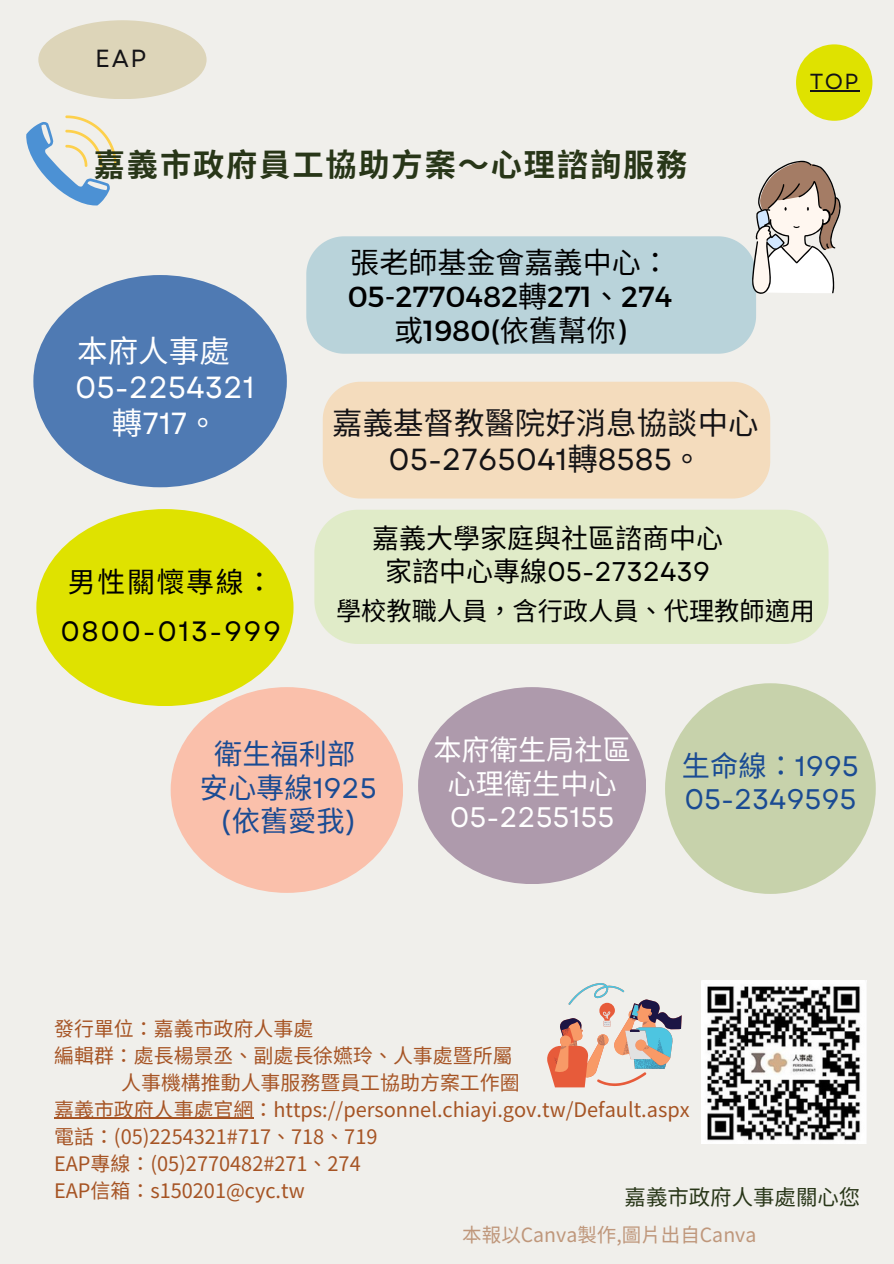
<style>
.page{position:relative;width:894px;height:1264px;background:#fff}
.page>*{position:absolute;margin:0;border:0;box-sizing:border-box;transform-origin:0 0}
.t1{font:700 31.2px "Noto Sans CJ Ksc";letter-spacing:.06em;color:#283618}
.t2{font:30.45px/36px "Noto Sans CJ Ksc";color:#141316}
.t3{font:30.45px "Garet";color:#fff}
.t4{font:30.45px "Noto Sans CJ Ksc";color:#fff}
.t5{font:28.95px "Montserrat";color:#000}
.t6{font:28.95px "Noto Sans CJ Ksc";color:#000}
.t7{font:28.2px/33.8px "Noto Sans CJ Ksc";color:#fff;text-align:center}
.t8{font:28.2px/33.8px "Noto Sans CJ Ksc";color:#1a4b93;text-align:center}
.t9{font:28.2px/32.8px "Garet";color:#1a4b93}
.t10{font:27.9px/49.5px "Garet";letter-spacing:.06em;color:#000}
.t11{font:27px/32.4px "Noto Sans CJ Ksc";color:#000;text-align:center}
.t12{font:25.2px "Noto Sans CJ Ksc";color:#000}
.t13{font:24.75px "Garet";color:#141316}
.t14{font:21.75px "Garet";color:#141316}
.t15{font:21.45px "Noto Sans TC";color:#283618}
.t16{font:19.95px "Noto Sans TC";color:#a65424}
.t17{font:19.5px "Noto Sans TC";color:#bf977b}
.s1{font-family:"Noto Sans CJ Ksc"}
.s2{font-family:"Garet"}
</style>
<div class="page">
<div style="left:0;top:0;width:893px;height:1263px;background:#f0efeb"></div>
<div style="left:795px;top:44px;width:77px;height:77px;background:#dfe200;border-radius:50%"></div>
<div style="left:665px;top:683px;width:210px;height:210px;background:#c7d2ab;border-radius:50%"></div>
<div style="left:33px;top:275px;width:254px;height:212px;background:#4f7ab3;border-radius:50%"></div>
<div style="left:36px;top:509px;width:257px;height:197px;background:#dfe200;border-radius:50%"></div>
<div style="left:171px;top:687px;width:232px;height:205px;background:#fac0ab;border-radius:50%"></div>
<div style="left:418px;top:687px;width:227px;height:197px;background:#ae9aac;border-radius:50%"></div>
<div style="left:306px;top:236px;width:449px;height:118px;background:#b9d3da"></div>
<div style="left:323px;top:382px;width:447px;height:116px;background:#f4dcbd"></div>
<div style="left:314px;top:510px;width:514px;height:134px;background:#e0ebc8"></div>
<svg style="left:751px;top:161px;width:89px;height:133px"></svg>
<svg style="left:547px;top:983px;width:134px;height:104px"></svg>
<svg style="left:26px;top:115px;width:91px;height:90px"></svg>
<img style="left:701px;top:980px;width:165px;height:163px">
<hr style="left:809px;top:90px;width:50px;height:2px;background:#141316">
<hr style="left:54px;top:1117px;width:199px;height:1px;background:#a65424">
<div style="left:38px;top:20px;width:168px;height:79px;background:#ddd5b9;border-radius:50%"></div>
<h2 class="t13" style="left:95px;top:41px;width:52px">EAP</h2>
<h5 class="t1" style="left:94px;top:140px;width:593px">嘉義市政府員工協助方案～心理諮詢服務</h5>
<p class="t4" style="left:77px;top:327px;width:152px">本府人事處</p>
<p class="t3" style="left:75px;top:365px;width:181px">05-2254321</p>
<p class="t3" style="left:112px;top:401px;width:86px"><span class="s1">轉</span>717<span class="s1">。</span></p>
<h2 class="t6" style="left:350px;top:239px;width:296px">張老師基金會嘉義中心：</h2>
<h2 class="t5" style="left:348px;top:278px;width:326px">05-2770482<span class="s1">轉</span>271<span class="s1">、</span> 274</h2>
<h2 class="t5" style="left:394px;top:311px;width:233px"><span class="s1">或</span>1980(<span class="s1">依舊幫你</span>)</h2>
<h2 class="t2" style="left:388px;top:403px;width:369px;text-indent:-56px">嘉義基督教醫院好消息協談中心<br><span class="s2">05-2765041</span>轉<span class="s2">8585</span>。</h2>
<p class="t14" style="left:809px;top:66px;width:50px">TOP</p>
<h3 class="t10" style="left:60px;top:557px;width:222px"><span class="s1">男性關懷專線：<br></span>0800-013-999</h3>
<h2 class="t11" style="left:372px;top:521px;width:350px">嘉義大學家庭與社區諮商中心家諮中心專線<span class="s2">05-2732439</span></h2>
<h3 class="t12" style="left:336px;top:591px;width:476px">學校教職人員， 含行政人員、 代理教師適用</h3>
<p class="t8" style="left:200px;top:735px;width:178px">衛生福利部<br>安心專線<span class="s2">1925 (</span>依舊愛我<span class="s2">)</span></p>
<p class="t7" style="left:433px;top:731px;width:196px">本府衛生局社區心理衛生中心<br><span class="s2">05-2255155</span></p>
<h3 class="t9" style="left:681px;top:750px;width:178px"><span class="s1">生命線：</span> 1995<br>05-2349595</h3>
<p class="t16" style="left:54px;top:1012px;width:260px">發行單位：嘉義市政府人事處</p>
<p class="t16" style="left:54px;top:1039px;width:460px">編輯群：處長楊景丞、副處長徐嬿玲、人事處暨所屬</p>
<p class="t16" style="left:121px;top:1066px;width:400px">人事機構推動人事服務暨員工協助方案工作圈</p>
<p class="t16" style="left:54px;top:1093px;width:636px">嘉義市政府人事處官網：https://personnel.chiayi.gov.tw/Default.aspx</p>
<p class="t16" style="left:54px;top:1120px;width:325px">電話：(05)2254321#717、718、719</p>
<p class="t16" style="left:54px;top:1147px;width:308px">EAP專線：(05)2770482#271、274</p>
<p class="t16" style="left:54px;top:1174px;width:252px">EAP信箱：s150201@cyc.tw</p>
<h1 class="t15" style="left:624px;top:1179px;width:237px">嘉義市政府人事處關心您</h1>
<h2 class="t17" style="left:462px;top:1219px;width:295px">本報以Canva製作,圖片出自 Canva</h2>
</div>
